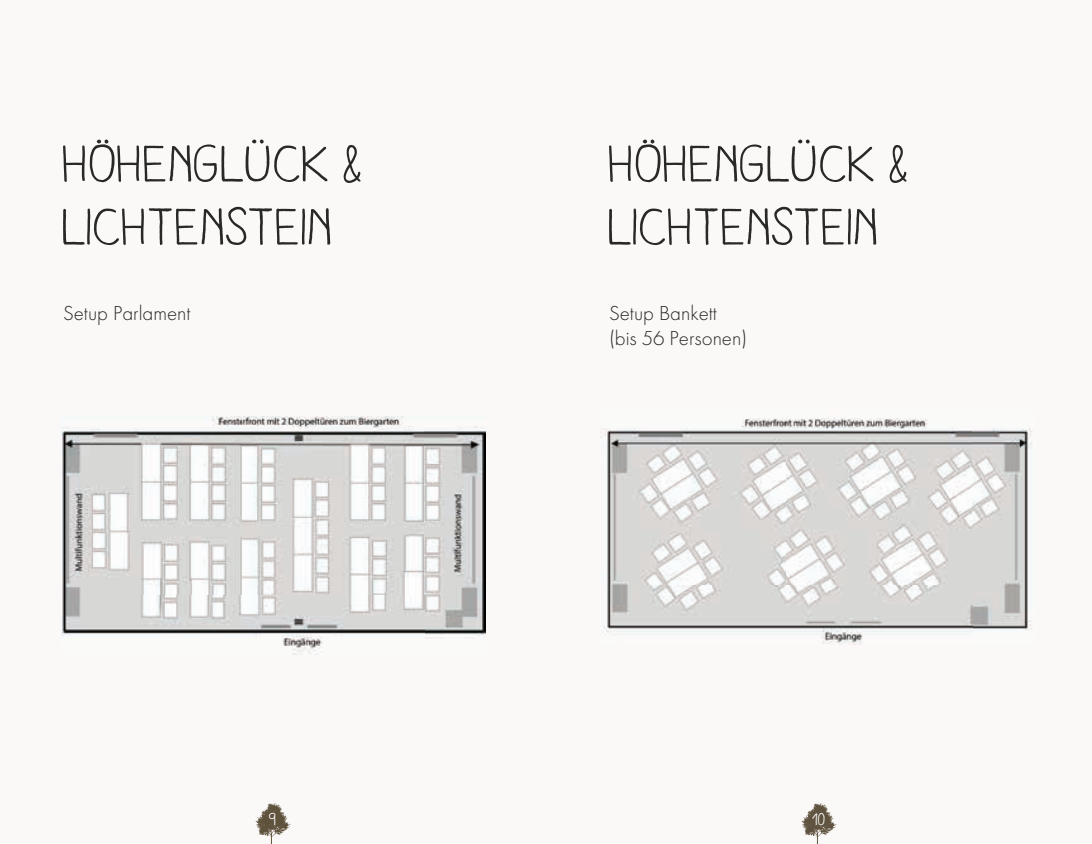
<style>
.page{position:relative;width:1092px;height:844px;background:#fff}
.page>*{position:absolute;margin:0;border:0;box-sizing:border-box;transform-origin:0 0}
.t1{font:52.5px/63px "Aracne Reg";color:#282827}
.t2{font:300 21px/25.2px "Futura";color:#282827}
.t3{font:17.5px "Aracne Reg";color:#fff}
</style>
<div class="page">
<img style="left:601px;top:418px;width:432px;height:226px">
<img style="left:61px;top:416px;width:424px;height:238px">
<svg style="left:255px;top:803px;width:35px;height:40px"></svg>
<svg style="left:801px;top:803px;width:35px;height:40px"></svg>
<p class="t1" style="left:63px;top:131px;width:303px">HÖHENGLÜCK &amp;<br>LICHTENSTEIN</p>
<p class="t1" style="left:609px;top:131px;width:303px">HÖHENGLÜCK &amp;<br>LICHTENSTEIN</p>
<p class="t2" style="left:63px;top:300px;width:129px">Setup Parlament</p>
<p class="t2" style="left:609px;top:300px;width:140px">Setup Bankett (bis 56 Personen)</p>
<p class="t3" style="left:269px;top:809px;width:9px">9</p>
<p class="t3" style="left:812px;top:808px;width:15px">10</p>
</div>
